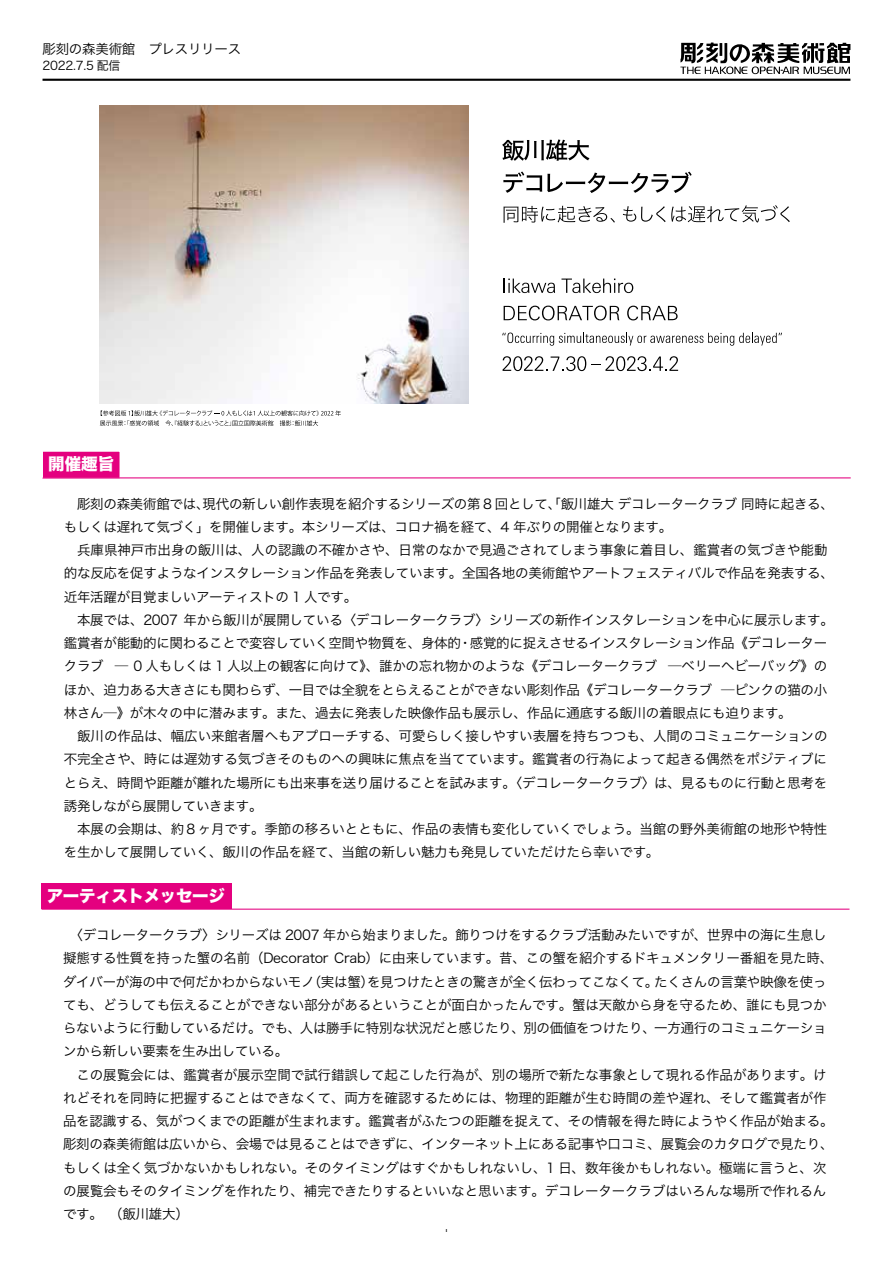
<style>
.page{position:relative;width:893px;height:1263px;background:#fff}
.page>*{position:absolute;margin:0;border:0;box-sizing:border-box;transform-origin:0 0}
.t1{font:16.5px "Hiragino Sans W8";letter-spacing:-.02em;color:#fff}
.t2{font:13.5px/23.2px "Hira Kaku Pro W3";letter-spacing:-.015em;color:#000}
.t3{font:12px "Hira Kaku Pro W3";letter-spacing:-.02em;color:#000}
.t4{font:9px "Hira Kaku Pro W3";color:#000}
</style>
<div class="page">
<hr style="left:43px;top:79px;width:807px;height:2px;background:#000">
<svg style="left:680px;top:43px;width:170px;height:31px"></svg>
<div style="left:42px;top:451px;width:78px;height:27px;background:#e4007f"></div>
<hr style="left:43px;top:477px;width:808px;height:1px;background:#e4007f">
<div style="left:42px;top:883px;width:190px;height:26px;background:#e4007f"></div>
<hr style="left:42px;top:909px;width:807px;height:1px;background:#e4007f">
<img style="left:99px;top:105px;width:370px;height:299px">
<svg style="left:100px;top:410px;width:241px;height:16px"></svg>
<svg style="left:502px;top:139px;width:87px;height:22px"></svg>
<svg style="left:503px;top:172px;width:189px;height:21px"></svg>
<svg style="left:503px;top:206px;width:112px;height:17px"></svg>
<svg style="left:623px;top:205px;width:167px;height:17px"></svg>
<svg style="left:504px;top:306px;width:115px;height:14px"></svg>
<svg style="left:627px;top:306px;width:51px;height:14px"></svg>
<svg style="left:503px;top:356px;width:83px;height:15px"></svg>
<svg style="left:592px;top:356px;width:86px;height:15px"></svg>
<svg style="left:502px;top:333px;width:280px;height:13px"></svg>
<svg style="left:504px;top:279px;width:51px;height:14px"></svg>
<svg style="left:561px;top:279px;width:72px;height:14px"></svg>
<p class="t2" style="left:43px;top:37px;width:200px">彫刻の森美術館　プレスリリース</p>
<p class="t3" style="left:43px;top:54px;width:79px">2022.7.5 配信</p>
<p class="t1" style="left:48px;top:455px;width:67px">開催趣旨</p>
<p class="t2" style="left:64px;top:491px;width:772px">　彫刻の森美術館では、現代の新しい創作表現を紹介するシリーズの第 8 回として、「飯川雄大 デコレータークラブ 同時に起きる、もしくは遅れて気づく」を開催します。本シリーズは、コロナ禍を経て、4 年ぶりの開催となります。<br>　兵庫県神戸市出身の飯川は、人の認識の不確かさや、日常のなかで見過ごされてしまう事象に着目し、鑑賞者の気づきや能動的な反応を促すようなインスタレーション作品を発表しています。全国各地の美術館やアートフェスティバルで作品を発表する、近年活躍が目覚ましいアーティストの 1 人です。<br>　本展では、2007 年から飯川が展開している〈デコレータークラブ〉シリーズの新作インスタレーションを中心に展示します。鑑賞者が能動的に関わることで変容していく空間や物質を、身体的・感覚的に捉えさせるインスタレーション作品《デコレータークラブ ─ 0 人もしくは 1 人以上の観客に向けて》、誰かの忘れ物かのような《デコレータークラブ ─ベリーヘビーバッグ》のほか、迫力ある大きさにも関わらず、一目では全貌をとらえることができない彫刻作品《デコレータークラブ ─ピンクの猫の小林さん─》が木々の中に潜みます。また、過去に発表した映像作品も展示し、作品に通底する飯川の着眼点にも迫ります。<br>　飯川の作品は、幅広い来館者層へもアプローチする、可愛らしく接しやすい表層を持ちつつも、人間のコミュニケーションの不完全さや、時には遅効する気づきそのものへの興味に焦点を当てています。鑑賞者の行為によって起きる偶然をポジティブにとらえ、時間や距離が離れた場所にも出来事を送り届けることを試みます。〈デコレータークラブ〉は、見るものに行動と思考を誘発しながら展開していきます。<br>　本展の会期は、約８ヶ月です。季節の移ろいとともに、作品の表情も変化していくでしょう。当館の野外美術館の地形や特性を生かして展開していく、飯川の作品を経て、当館の新しい魅力も発見していただけたら幸いです。</p>
<p class="t1" style="left:47px;top:887px;width:180px">アーティストメッセージ</p>
<p class="t2" style="left:63px;top:922px;width:772px">　〈デコレータークラブ〉シリーズは 2007 年から始まりました。飾りつけをするクラブ活動みたいですが、世界中の海に⽣息し擬態する性質を持った蟹の名前（Decorator Crab）に由来しています。昔、この蟹を紹介するドキュメンタリー番組を見た時、ダイバーが海の中で何だかわからないモノ（実は蟹）を⾒つけたときの驚きが全く伝わってこなくて。たくさんの⾔葉や映像を使っても、どうしても伝えることができない部分があるということが⾯⽩かったんです。蟹は天敵から⾝を守るため、誰にも⾒つからないように⾏動しているだけ。でも、⼈は勝⼿に特別な状況だと感じたり、別の価値をつけたり、⼀⽅通⾏のコミュニケーションから新しい要素を⽣み出している。<br>　この展覧会には、鑑賞者が展示空間で試行錯誤して起こした行為が、別の場所で新たな事象として現れる作品があります。けれどそれを同時に把握することはできなくて、両方を確認するためには、物理的距離が生む時間の差や遅れ、そして鑑賞者が作品を認識する、気がつくまでの距離が生まれます。鑑賞者がふたつの距離を捉えて、その情報を得た時にようやく作品が始まる。彫刻の森美術館は広いから、会場では見ることはできずに、インターネット上にある記事や口コミ、展覧会のカタログで見たり、もしくは全く気づかないかもしれない。そのタイミングはすぐかもしれないし、1 日、数年後かもしれない。極端に言うと、次の展覧会もそのタイミングを作れたり、補完できたりするといいなと思います。デコレータークラブはいろんな場所で作れるんです。　（飯川雄大）</p>
<p class="t4" style="left:444px;top:1220px;width:7px">1</p>
</div>
